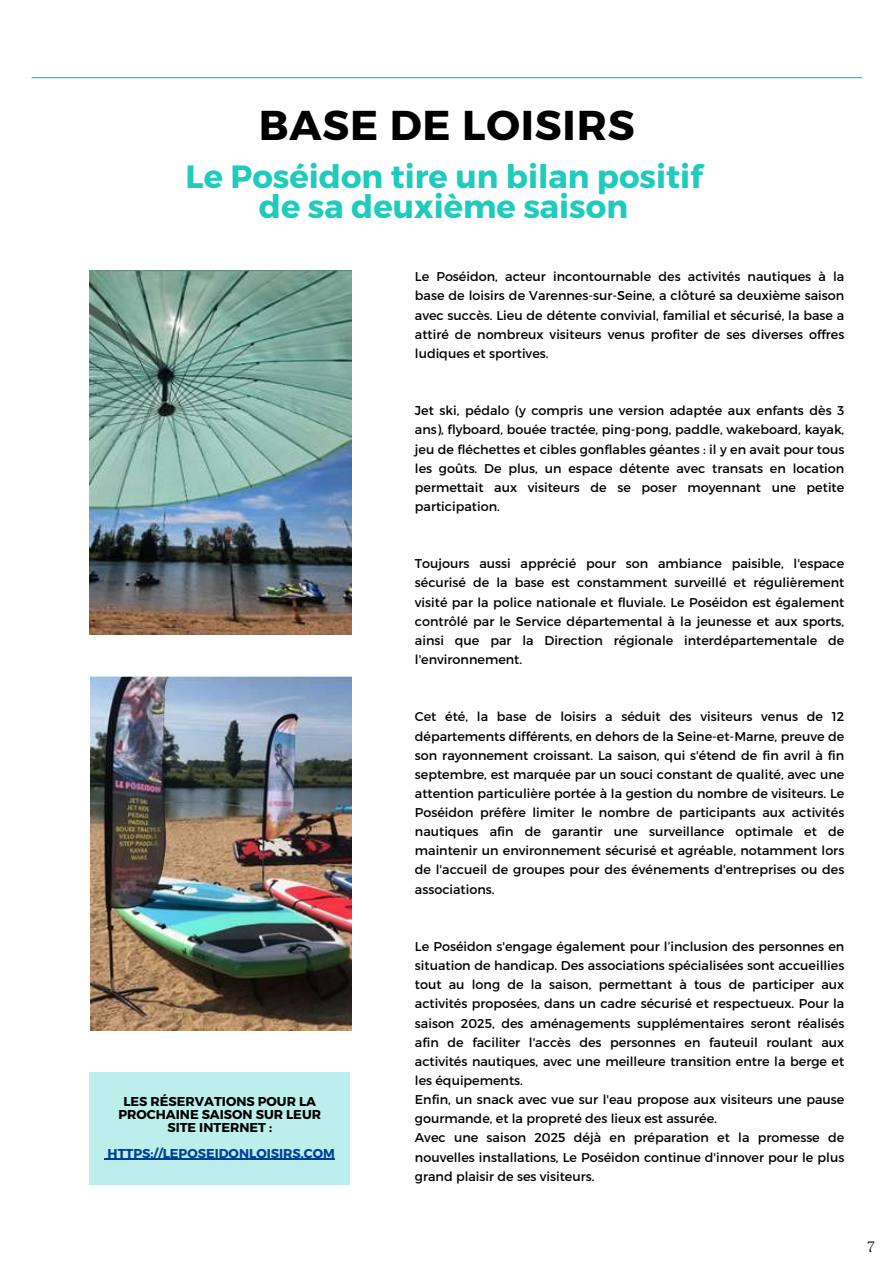
<style>
.page{position:relative;width:894px;height:1264px;background:#fff}
.page>*{position:absolute;margin:0;border:0;box-sizing:border-box;transform-origin:0 0}
.t1{font:700 41.7px "Montserrat";letter-spacing:.02em;color:#000}
.t2{font:700 32.25px/30.3px "Montserrat";color:#1fcbbc;text-align:center}
.t3{font:300 15px "Fraunces 9 pt";color:#000}
.t4{font:700 12.9px/12.9px "Montserrat";color:#000;text-align:center}
.t5{font:700 12.9px "Montserrat";color:#004094}
.t6{font:12.75px/19px "Montserrat";color:#000;text-align:justify}
</style>
<div class="page">
<hr style="left:32px;top:77px;width:829px;height:1px;background:#0cc0df">
<img style="left:90px;top:676px;width:261px;height:354px">
<img style="left:89px;top:270px;width:262px;height:364px">
<div style="left:89px;top:1072px;width:261px;height:113px;background:#bcefeb"></div>
<hr style="left:108px;top:1158px;width:227px;height:1px;background:#004094">
<h1 class="t1" style="left:259px;top:98px;width:377px">BASE DE LOISIRS</h1>
<h2 class="t2" style="left:185px;top:160px;width:518px">Le Poséidon tire un bilan positif de sa deuxième saison</h2>
<p class="t6" style="left:415px;top:266px;width:431px">Le Poséidon, acteur incontournable des activités nautiques à la base de loisirs de Varennes-sur-Seine, a clôturé sa deuxième saison avec succès. Lieu de détente convivial, familial et sécurisé, la base a attiré de nombreux visiteurs venus profiter de ses diverses offres ludiques et sportives.</p>
<p class="t6" style="left:415px;top:400px;width:431px">Jet ski, pédalo (y compris une version adaptée aux enfants dès 3 ans), flyboard, bouée tractée, ping-pong, paddle, wakeboard, kayak, jeu de fléchettes et cibles gonflables géantes : il y en avait pour tous les goûts. De plus, un espace détente avec transats en location permettait aux visiteurs de se poser moyennant une petite participation.</p>
<p class="t6" style="left:415px;top:553px;width:431px">Toujours aussi apprécié pour son ambiance paisible, l'espace sécurisé de la base est constamment surveillé et régulièrement visité par la police nationale et fluviale. Le Poséidon est également contrôlé par le Service départemental à la jeunesse et aux sports, ainsi que par la Direction régionale interdépartementale de l'environnement.</p>
<p class="t4" style="left:118px;top:1094px;width:204px">LES RÉSERVATIONS POUR LA<br>PROCHAINE SAISON SUR LEUR<br>SITE INTERNET :</p>
<p class="t5" style="left:108px;top:1144px;width:229px">HTTPS://LEPOSEIDONLOISIRS.COM</p>
<p class="t6" style="left:415px;top:706px;width:431px">Cet été, la base de loisirs a séduit des visiteurs venus de 12 départements différents, en dehors de la Seine-et-Marne, preuve de son rayonnement croissant. La saison, qui s'étend de fin avril à fin septembre, est marquée par un souci constant de qualité, avec une attention particulière portée à la gestion du nombre de visiteurs. Le Poséidon préfère limiter le nombre de participants aux activités nautiques afin de garantir une surveillance optimale et de maintenir un environnement sécurisé et agréable, notamment lors de l'accueil de groupes pour des événements d'entreprises ou des associations.</p>
<p class="t6" style="left:415px;top:936px;width:431px;text-align:left">Le Poséidon s'engage également pour l’inclusion des personnes en situation de handicap. Des associations spécialisées sont accueillies tout au long de la saison, permettant à tous de participer aux activités proposées, dans un cadre sécurisé et respectueux. Pour la saison 2025, des aménagements supplémentaires seront réalisés afin de faciliter l'accès des personnes en fauteuil roulant aux activités nautiques, avec une meilleure transition entre la berge et les équipements.<br>Enfin, un snack avec vue sur l'eau propose aux visiteurs une pause gourmande, et la propreté des lieux est assurée.<br>Avec une saison 2025 déjà en préparation et la promesse de nouvelles installations, Le Poséidon continue d'innover pour le plus grand plaisir de ses visiteurs.</p>
<p class="t3" style="left:867px;top:1236px;width:9px">7</p>
</div>
